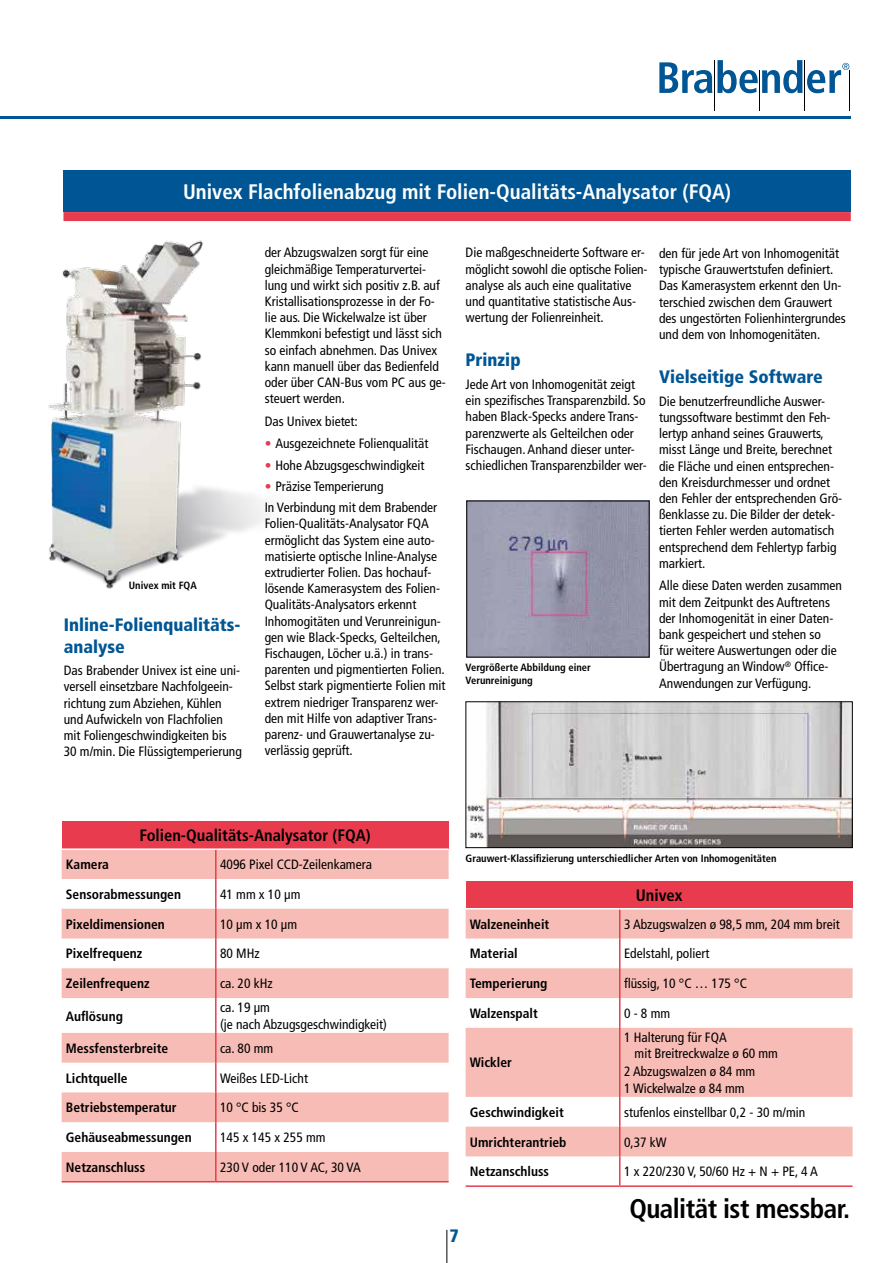
<style>
.page{position:relative;width:893px;height:1263px;background:#fff}
.page>*{position:absolute;margin:0;border:0;box-sizing:border-box;transform-origin:0 0}
.t1{font:700 condensed 27px "Frutiger LT Std";letter-spacing:-.02em;color:#000}
.t2{font:700 condensed 21px "Frutiger LT Std";color:#fff}
.t3{font:900 condensed 18px/21.6px "Frutiger LT Std";color:#005694}
.t4{font:700 condensed 16.5px "Frutiger LT Std";color:#000}
.t5{font:condensed 13.5px/16.2px "Frutiger LT Std";color:#000}
.t6{font:700 condensed 13.5px "Frutiger LT Std";color:#000}
.t7{font:700 condensed 10.5px/12.6px "Frutiger LT Std";color:#000}
.s1{color:#e83c4e}
</style>
<div class="page">
<svg style="left:659px;top:60px;width:190px;height:33px"></svg>
<hr style="left:715px;top:60px;width:1px;height:50px;background:#000">
<hr style="left:805px;top:60px;width:1px;height:50px;background:#000">
<hr style="left:760px;top:70px;width:1px;height:40px;background:#000">
<hr style="left:849px;top:70px;width:1px;height:40px;background:#000">
<hr style="left:0;top:117px;width:850px;height:2px;background:#005694">
<div style="left:63px;top:170px;width:788px;height:42px;background:#005694"></div>
<div style="left:63px;top:212px;width:788px;height:9px;background:#e83c4e"></div>
<div style="left:62px;top:821px;width:387px;height:28px;background:#e83c4e"></div>
<svg style="left:62px;top:850px;width:387px;height:331px;fill:#f7bcb5"></svg>
<hr style="left:215px;top:850px;width:2px;height:29px;background:#e83c4e">
<hr style="left:215px;top:879px;width:2px;height:30px;background:#e83c4e">
<hr style="left:215px;top:909px;width:2px;height:29px;background:#e83c4e">
<hr style="left:215px;top:938px;width:2px;height:30px;background:#e83c4e">
<hr style="left:215px;top:968px;width:2px;height:30px;background:#e83c4e">
<hr style="left:215px;top:998px;width:2px;height:35px;background:#e83c4e">
<hr style="left:215px;top:1033px;width:2px;height:30px;background:#e83c4e">
<hr style="left:215px;top:1063px;width:2px;height:29px;background:#e83c4e">
<hr style="left:215px;top:1092px;width:2px;height:30px;background:#e83c4e">
<hr style="left:215px;top:1122px;width:2px;height:30px;background:#e83c4e">
<hr style="left:215px;top:1152px;width:2px;height:29px;background:#e83c4e">
<hr style="left:62px;top:848px;width:154px;height:2px;background:#fff">
<hr style="left:216px;top:848px;width:233px;height:2px;background:#fff">
<hr style="left:62px;top:1181px;width:154px;height:1px;background:#e83c4e">
<hr style="left:216px;top:1181px;width:233px;height:1px;background:#e83c4e">
<div style="left:466px;top:881px;width:387px;height:28px;background:#e83c4e"></div>
<svg style="left:466px;top:909px;width:387px;height:247px;fill:#f7bcb5"></svg>
<svg style="left:619px;top:909px;width:1px;height:29px"></svg>
<hr style="left:619px;top:938px;width:1px;height:30px;background:#e83c4e">
<hr style="left:619px;top:968px;width:1px;height:30px;background:#e83c4e">
<hr style="left:619px;top:998px;width:1px;height:30px;background:#e83c4e">
<hr style="left:619px;top:1028px;width:1px;height:69px;background:#e83c4e">
<svg style="left:619px;top:1097px;width:1px;height:29px"></svg>
<hr style="left:619px;top:1126px;width:1px;height:30px;background:#e83c4e">
<svg style="left:619px;top:1156px;width:1px;height:29px"></svg>
<hr style="left:466px;top:908px;width:154px;height:1px;background:#fff">
<hr style="left:620px;top:908px;width:233px;height:1px;background:#fff">
<hr style="left:466px;top:1185px;width:154px;height:2px;background:#e83c4e">
<hr style="left:620px;top:1185px;width:233px;height:2px;background:#e83c4e">
<img style="left:48px;top:240px;width:221px;height:349px">
<hr style="left:446px;top:1230px;width:1px;height:33px;background:#000">
<img style="left:468px;top:703px;width:382px;height:143px">
<div style="left:466px;top:701px;width:386px;height:147px;border:1px solid #000"></div>
<img style="left:469px;top:503px;width:178px;height:152px">
<h2 class="t2" style="left:183px;top:179px;width:550px">Univex Flachfolienabzug mit Folien-Qualitäts-Analysator (FQA)</h2>
<p class="t7" style="left:129px;top:579px;width:69px">Univex mit FQA</p>
<h3 class="t3" style="left:64px;top:614px;width:177px">Inline-Folienqualitäts&shy;analyse</h3>
<p class="t5" style="left:64px;top:662px;width:180px">Das Brabender Univex ist eine uni&shy;versell einsetzbare Nachfolgeein&shy;richtung zum Abziehen, Kühlen und Aufwickeln von Flachfolien mit Foliengeschwindigkeiten bis 30 m/min. Die Flüssigtemperierung</p>
<p class="t5" style="left:265px;top:245px;width:183px">der Abzugswalzen sorgt für eine gleichmäßige Temperaturvertei&shy;lung und wirkt sich positiv z.B. auf<br>Kristallisationsprozesse in der Fo&shy;lie aus. Die Wickelwalze ist über<br>Klemmkoni befestigt und lässt sich so einfach abnehmen. Das Univex kann manuell über das Bedienfeld oder über CAN-Bus vom PC aus ge&shy;steuert werden.</p>
<p class="t5" style="left:265px;top:413px;width:95px">Das Univex bietet:</p>
<p class="t5" style="left:265px;top:436px;width:165px"><span class="s1">•</span> Ausgezeichnete Folienqualität</p>
<p class="t5" style="left:265px;top:457px;width:161px"><span class="s1">•</span> Hohe Abzugsgeschwindigkeit</p>
<p class="t5" style="left:265px;top:476px;width:174px;line-height:21.3px"><span class="s1">•</span> Präzise Temperierung<br>In Verbindung mit dem Brabender</p>
<p class="t5" style="left:265px;top:516px;width:182px">Folien-Qualitäts-Analysator FQA ermöglicht das System eine auto&shy;matisierte optische Inline-Analyse extrudierter Folien. Das hochauf&shy;lösende Kamerasystem des Folien-Qualitäts-Analysators erkennt Inhomogitäten und Verunreinigun&shy;gen wie Black-Specks, Gelteilchen, Fischaugen, Löcher u.ä.) in trans&shy;parenten und pigmentierten Folien.<br>Selbst stark pigmentierte Folien mit extrem niedriger Transparenz wer&shy;den mit Hilfe von adaptiver Trans&shy;parenz- und Grauwertanalyse zu&shy;verlässig geprüft.</p>
<p class="t5" style="left:466px;top:245px;width:183px">Die maßgeschneiderte Software er&shy;möglicht sowohl die optische Folien&shy;analyse als auch eine qualitative und quantitative statistische Aus&shy;wertung der Folienreinheit.</p>
<h3 class="t3" style="left:466px;top:349px;width:57px">Prinzip</h3>
<p class="t5" style="left:466px;top:376px;width:183px">Jede Art von Inhomogenität zeigt ein spezifisches Transparenzbild. So haben Black-Specks andere Trans&shy;parenzwerte als Gelteilchen oder Fischaugen. Anhand dieser unter&shy;schiedlichen Transparenzbilder wer-</p>
<p class="t7" style="left:466px;top:661px;width:127px">Vergrößerte Abbildung einer<br>Verunreinigung</p>
<p class="t5" style="left:659px;top:245px;width:188px">den für jede Art von Inhomogenität typische Grauwertstufen definiert.<br>Das Kamerasystem erkennt den Un&shy;terschied zwischen dem Grauwert des ungestörten Folienhintergrundes und dem von Inhomogenitäten.</p>
<h3 class="t3" style="left:659px;top:366px;width:165px">Vielseitige Software</h3>
<p class="t5" style="left:659px;top:393px;width:185px">Die benutzerfreundliche Auswer&shy;tungssoftware bestimmt den Feh&shy;lertyp anhand seines Grauwerts, misst Länge und Breite, berechnet die Fläche und einen entsprechen&shy;den Kreisdurchmesser und ordnet den Fehler der entsprechenden Grö&shy;ßenklasse zu. Die Bilder der detek&shy;tierten Fehler werden automatisch entsprechend dem Fehlertyp farbig markiert.</p>
<p class="t5" style="left:659px;top:578px;width:184px">Alle diese Daten werden zusammen mit dem Zeitpunkt des Auftretens der Inhomogenität in einer Daten&shy;bank gespeichert und stehen so<br>für weitere Auswertungen oder die<br>Übertragung an Window<sup>®</sup> Office-<br>Anwendungen zur Verfügung.</p>
<p class="t4" style="left:139px;top:826px;width:233px">Folien-Qualitäts-Analysator (FQA)</p>
<p class="t6" style="left:66px;top:856px;width:45px">Kamera</p>
<p class="t5" style="left:220px;top:856px;width:153px">4096 Pixel CCD-Zeilenkamera</p>
<p class="t6" style="left:66px;top:886px;width:117px">Sensorabmessungen</p>
<p class="t5" style="left:220px;top:886px;width:82px">41 mm x 10 µm</p>
<p class="t6" style="left:66px;top:916px;width:101px">Pixeldimensionen</p>
<p class="t5" style="left:220px;top:916px;width:79px">10 µm x 10 µm</p>
<p class="t6" style="left:66px;top:946px;width:78px">Pixelfrequenz</p>
<p class="t5" style="left:220px;top:946px;width:41px">80 MHz</p>
<p class="t6" style="left:66px;top:975px;width:85px">Zeilenfrequenz</p>
<p class="t5" style="left:220px;top:975px;width:54px">ca. 20 kHz</p>
<p class="t6" style="left:66px;top:1008px;width:59px">Auflösung</p>
<p class="t5" style="left:220px;top:1000px;width:168px">ca. 19 µm<br>(je nach Abzugsgeschwindigkeit)</p>
<p class="t6" style="left:66px;top:1040px;width:104px">Messfensterbreite</p>
<p class="t5" style="left:220px;top:1040px;width:55px">ca. 80 mm</p>
<p class="t6" style="left:66px;top:1070px;width:63px">Lichtquelle</p>
<p class="t5" style="left:220px;top:1070px;width:89px">Weißes LED-Licht</p>
<p class="t6" style="left:66px;top:1100px;width:112px">Betriebstemperatur</p>
<p class="t5" style="left:220px;top:1100px;width:80px">10 °C bis 35 °C</p>
<p class="t6" style="left:66px;top:1129px;width:127px">Gehäuseabmessungen</p>
<p class="t5" style="left:220px;top:1129px;width:107px">145 x 145 x 255 mm</p>
<p class="t6" style="left:66px;top:1159px;width:81px">Netzanschluss</p>
<p class="t5" style="left:220px;top:1159px;width:142px">230 V oder 110 V AC, 30 VA</p>
<p class="t7" style="left:466px;top:852px;width:312px">Grauwert-Klassifizierung unterschiedlicher Arten von Inhomogenitäten</p>
<p class="t4" style="left:636px;top:885px;width:48px">Univex</p>
<p class="t6" style="left:470px;top:916px;width:81px">Walzeneinheit</p>
<p class="t5" style="left:624px;top:916px;width:217px">3 Abzugswalzen ø 98,5 mm, 204 mm breit</p>
<p class="t6" style="left:470px;top:946px;width:49px">Material</p>
<p class="t5" style="left:624px;top:946px;width:87px">Edelstahl, poliert</p>
<p class="t6" style="left:470px;top:975px;width:79px">Temperierung</p>
<p class="t5" style="left:624px;top:975px;width:124px">flüssig, 10 °C … 175 °C</p>
<p class="t6" style="left:470px;top:1005px;width:69px">Walzenspalt</p>
<p class="t5" style="left:624px;top:1005px;width:48px">0 - 8 mm</p>
<p class="t6" style="left:470px;top:1055px;width:44px">Wickler</p>
<p class="t5" style="left:624px;top:1029px;width:104px">1 Halterung für FQA</p>
<p class="t5" style="left:635px;top:1046px;width:145px">mit Breitreckwalze ø 60 mm</p>
<p class="t5" style="left:624px;top:1063px;width:133px">2 Abzugswalzen ø 84 mm</p>
<p class="t5" style="left:624px;top:1080px;width:122px">1 Wickelwalze ø 84 mm</p>
<p class="t6" style="left:470px;top:1104px;width:95px">Geschwindigkeit</p>
<p class="t5" style="left:624px;top:1104px;width:183px">stufenlos einstellbar 0,2 - 30 m/min</p>
<p class="t6" style="left:470px;top:1134px;width:98px">Umrichterantrieb</p>
<p class="t5" style="left:624px;top:1134px;width:44px">0,37 kW</p>
<p class="t6" style="left:470px;top:1164px;width:81px">Netzanschluss</p>
<p class="t5" style="left:624px;top:1164px;width:195px">1 x 220/230 V, 50/60 Hz + N + PE, 4 A</p>
<h1 class="t1" style="left:629px;top:1193px;width:222px">Qualität ist messbar.</h1>
<h3 class="t3" style="left:449px;top:1225px;width:11px">7</h3>
</div>
